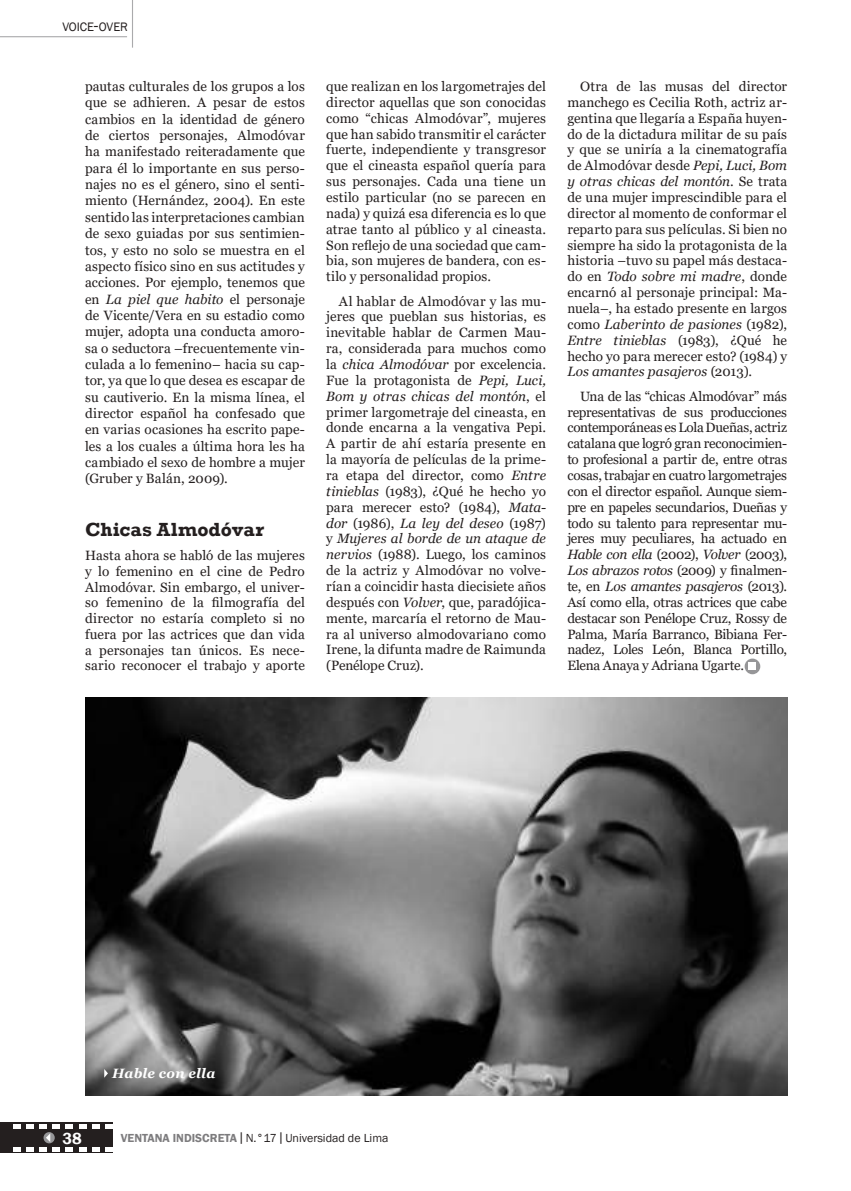
<style>
.page{position:relative;width:851px;height:1191px;background:#fff}
.page>*{position:absolute;margin:0;border:0;box-sizing:border-box;transform-origin:0 0}
.t1{font:700 19.5px "Rockwell";letter-spacing:.005em;color:#241f1f}
.t2{font:600 16.5px "Franklin Gothic";color:#fff}
.t3{font:13.5px/15.9px "Georgia";color:#241f1f;text-align:justify}
.t4{font:italic 700 13.5px "Georgia";letter-spacing:.02em;color:#fff}
.t5{font:12.6px "Franklin Gothic";letter-spacing:-.005em;color:#241f1f}
.t6{font:12px "Franklin Gothic";color:#241f1f}
.s1{font-size:18px}
.s2{font-style:italic}
.s3{font-weight:600;color:#7d7c7e}
.s4{font-size:9.6px}
</style>
<div class="page">
<hr style="left:0;top:36px;width:127px;height:1px;background:#aaaaac">
<hr style="left:132px;top:0;width:1px;height:48px;background:#aaaaac">
<div style="left:0;top:1122px;width:112px;height:31px;background:#241f1f"></div>
<svg style="left:105px;top:1124px;width:7px;height:4px"></svg>
<svg style="left:92px;top:1124px;width:7px;height:4px"></svg>
<svg style="left:79px;top:1124px;width:7px;height:4px"></svg>
<svg style="left:66px;top:1124px;width:7px;height:4px"></svg>
<svg style="left:27px;top:1124px;width:7px;height:4px"></svg>
<svg style="left:13px;top:1124px;width:7px;height:4px"></svg>
<svg style="left:105px;top:1147px;width:7px;height:4px"></svg>
<svg style="left:92px;top:1147px;width:7px;height:4px"></svg>
<svg style="left:79px;top:1147px;width:7px;height:4px"></svg>
<svg style="left:66px;top:1147px;width:7px;height:4px"></svg>
<svg style="left:27px;top:1147px;width:7px;height:4px"></svg>
<svg style="left:13px;top:1147px;width:7px;height:4px"></svg>
<svg style="left:40px;top:1124px;width:20px;height:27px"></svg>
<img style="left:85px;top:697px;width:702px;height:398px">
<div style="left:744px;top:658px;width:16px;height:16px;background:#969698;border-radius:50%"></div>
<div style="left:748px;top:662px;width:8px;height:8px;background:#fff"></div>
<svg style="left:104px;top:1069px;width:4px;height:8px"></svg>
<p class="t5" style="left:62px;top:19px;width:67px">VOICE<span class="s1">-</span>OVER</p>
<p class="t3" style="left:85px;top:78px;width:221px;line-height:16.4px">pautas culturales de los grupos a los que se adhieren. A pesar de estos cambios en la identidad de género de ciertos personajes, Almodóvar ha manifestado reiteradamente que para él lo importante en sus perso&shy;najes no es el género, sino el senti&shy;miento (Hernández, 2004). En este sentido las interpretaciones cambian de sexo guiadas por sus sentimien&shy;tos, y esto no solo se muestra en el aspecto físico sino en sus actitudes y acciones. Por ejemplo, tenemos que en <span class="s2">La piel que habito</span> el personaje de Vicente/Vera en su estadio como mujer, adopta una conducta amoro&shy;sa o seductora –frecuentemente vin&shy;culada a lo femenino– hacia su cap&shy;tor, ya que lo que desea es escapar de su cautiverio. En la misma línea, el director español ha confesado que en varias ocasiones ha escrito pape&shy;les a los cuales a última hora les ha cambiado el sexo de hombre a mujer (Gruber y Balán, 2009).</p>
<h1 class="t1" style="left:85px;top:517px;width:180px">Chicas Almodóvar</h1>
<p class="t3" style="left:85px;top:548px;width:221px">Hasta ahora se habló de las mujeres y lo femenino en el cine de Pedro Almodóvar. Sin embargo, el univer&shy;so femenino de la filmografía del director no estaría completo si no fuera por las actrices que dan vida a personajes tan únicos. Es nece&shy;sario reconocer el trabajo y aporte</p>
<p class="t3" style="left:326px;top:79px;width:221px">que realizan en los largometrajes del director aquellas que son conocidas como “chicas Almodóvar”, mujeres que han sabido transmitir el carácter fuerte, independiente y transgresor que el cineasta español quería para sus personajes. Cada una tiene un estilo particular (no se parecen en nada) y quizá esa diferencia es lo que atrae tanto al público y al cineasta.<br>Son reflejo de una sociedad que cam&shy;bia, son mujeres de bandera, con es&shy;tilo y personalidad propios.</p>
<p class="t3" style="left:326px;top:293px;width:221px;text-indent:13px">Al hablar de Almodóvar y las mu&shy;jeres que pueblan sus historias, es inevitable hablar de Carmen Mau&shy;ra, considerada para muchos como la <span class="s2">chica Almodóvar</span> por excelencia.<br>Fue la protagonista de <span class="s2">Pepi, Luci, Bom y otras chicas del montón</span>, el primer largometraje del cineasta, en donde encarna a la vengativa Pepi.<br>A partir de ahí estaría presente en la mayoría de películas de la prime&shy;ra etapa del director, como <span class="s2">Entre tinieblas</span> (1983), ¿Qué he hecho yo para merecer esto? (1984), <span class="s2">Mata&shy;dor</span> (1986), <span class="s2">La ley del deseo</span> (1987) y <span class="s2">Mujeres al borde de un ataque de nervios</span> (1988). Luego, los caminos de la actriz y Almodóvar no volve&shy;rían a coincidir hasta diecisiete años después con <span class="s2">Volver</span>, que, paradójica&shy;mente, marcaría el retorno de Mau&shy;ra al universo almodovariano como Irene, la difunta madre de Raimunda (Penélope Cruz).</p>
<p class="t3" style="left:567px;top:79px;width:221px;text-indent:13px">Otra de las musas del director manchego es Cecilia Roth, actriz ar&shy;gentina que llegaría a España huyen&shy;do de la dictadura militar de su país y que se uniría a la cinematografía de Almodóvar desde <span class="s2">Pepi, Luci, Bom y otras chicas del montón</span>. Se trata de una mujer imprescindible para el director al momento de conformar el reparto para sus películas. Si bien no siempre ha sido la protagonista de la historia –tuvo su papel más destaca&shy;do en <span class="s2">Todo sobre mi madre</span>, donde encarnó al personaje principal: Ma&shy;nuela–, ha estado presente en largos como <span class="s2">Laberinto de pasiones</span> (1982), <span class="s2">Entre tinieblas</span> (1983), ¿Qué he hecho yo para merecer esto? (1984) y <span class="s2">Los amantes pasajeros</span> (2013).</p>
<p class="t3" style="left:567px;top:388px;width:221px;text-indent:13px">Una de las “chicas Almodóvar” más representativas de sus producciones contemporáneas es Lola Dueñas, actriz catalana que logró gran reconocimien&shy;to profesional a partir de, entre otras cosas, trabajar en cuatro largometrajes con el director español. Aunque siem&shy;pre en papeles secundarios, Dueñas y todo su talento para representar mu&shy;jeres muy peculiares, ha actuado en <span class="s2">Hable con ella</span> (2002), <span class="s2">Volver</span> (2003), <span class="s2">Los abrazos rotos</span> (2009) y finalmen&shy;te, en <span class="s2">Los amantes pasajeros</span> (2013).<br>Así como ella, otras actrices que cabe destacar son Penélope Cruz, Rossy de Palma, María Barranco, Bibiana Fer&shy;nadez, Loles León, Blanca Portillo, Elena Anaya y Adriana Ugarte.</p>
<p class="t4" style="left:112px;top:1065px;width:104px">Hable con ella</p>
<p class="t2" style="left:62px;top:1127px;width:21px">38</p>
<p class="t6" style="left:121px;top:1130px;width:269px"><span class="s3">VENTANA INDISCRETA</span><span class="s4">│</span>N.°17<span class="s4">│</span>Universidad de Lima</p>
</div>
